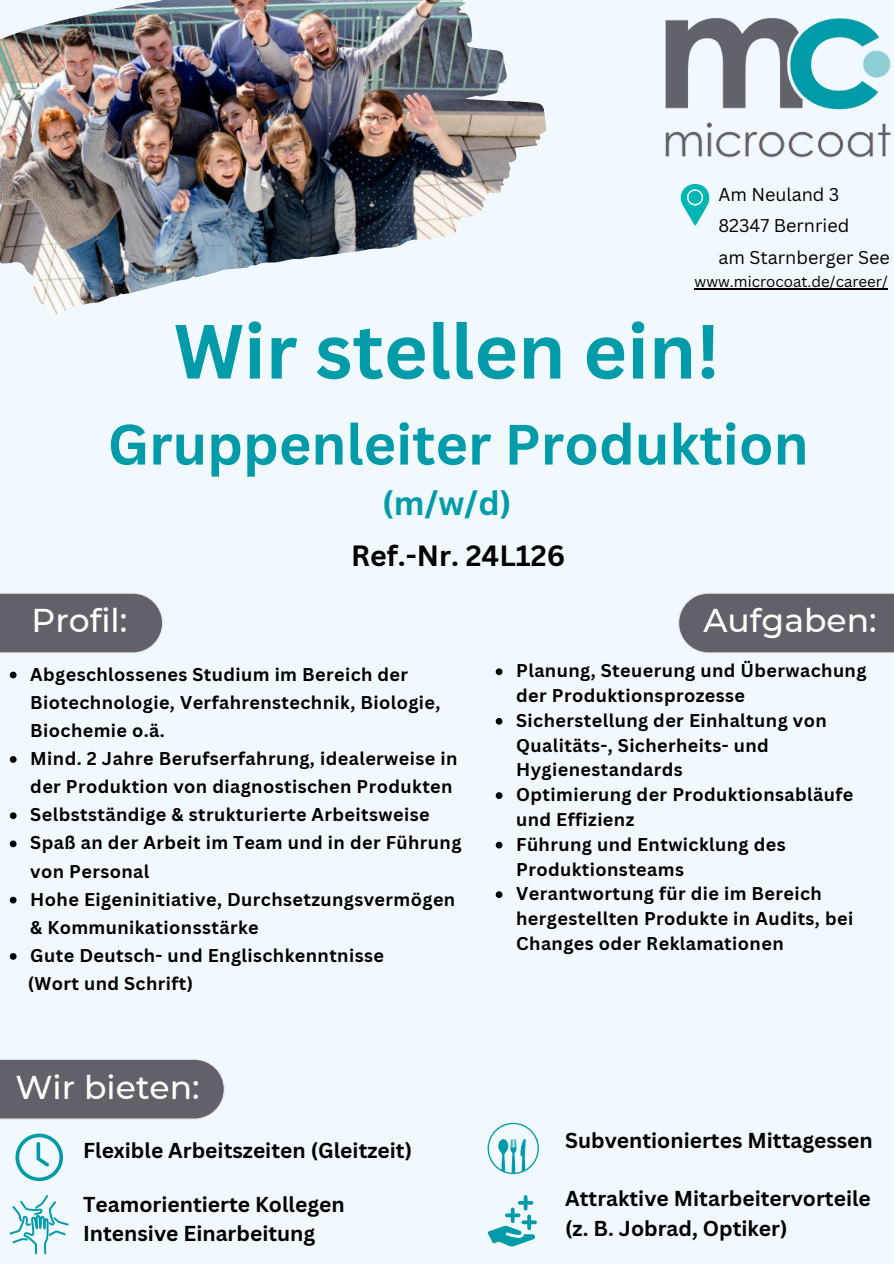
<style>
.page{position:relative;width:894px;height:1264px;background:#fff}
.page>*{position:absolute;margin:0;border:0;box-sizing:border-box;transform-origin:0 0}
.t1{font:700 75px "Canva Sans";color:#019ba9}
.t2{font:700 55.5px "Canva Sans";color:#019ba9}
.t3{font:500 33px "Montserrat";color:#fff}
.t4{font:700 33px "Canva Sans";color:#019ba9}
.t5{font:700 28.5px "Canva Sans";color:#000}
.t6{font:700 21px/29.2px "Canva Sans";color:#000}
.t7{font:700 18px/24.8px "Canva Sans";letter-spacing:.025em;color:#000}
.t8{font:18px "Canva Sans";color:#000}
.t9{font:15px "Canva Sans";color:#000}
</style>
<div class="page">
<div style="left:0;top:0;width:893px;height:1263px;background:#f1f9ff"></div>
<img style="left:665px;top:17px;width:226px;height:141px">
<svg style="left:0;top:592px;width:163px;height:61px"></svg>
<svg style="left:678px;top:592px;width:215px;height:61px"></svg>
<div style="left:0;top:1059px;width:225px;height:60px;background:#62616a"></div>
<svg style="left:15px;top:1133px;width:48px;height:47px"></svg>
<svg style="left:10px;top:1195px;width:59px;height:59px"></svg>
<svg style="left:487px;top:1122px;width:51px;height:52px"></svg>
<svg style="left:487px;top:1195px;width:49px;height:51px"></svg>
<svg style="left:680px;top:184px;width:30px;height:41px"></svg>
<img style="left:0;top:0;width:547px;height:314px">
<svg style="left:10px;top:671px;width:7px;height:7px"></svg>
<svg style="left:10px;top:756px;width:7px;height:6px"></svg>
<svg style="left:10px;top:812px;width:7px;height:7px"></svg>
<svg style="left:10px;top:840px;width:7px;height:7px"></svg>
<svg style="left:10px;top:896px;width:7px;height:7px"></svg>
<svg style="left:10px;top:953px;width:7px;height:6px"></svg>
<svg style="left:495px;top:668px;width:7px;height:7px"></svg>
<svg style="left:495px;top:718px;width:7px;height:6px"></svg>
<svg style="left:495px;top:792px;width:7px;height:7px"></svg>
<svg style="left:495px;top:841px;width:7px;height:7px"></svg>
<svg style="left:495px;top:891px;width:7px;height:7px"></svg>
<hr style="left:694px;top:288px;width:193px;height:1px;background:#000">
<p class="t8" style="left:718px;top:182px;width:122px">Am Neuland 3</p>
<p class="t8" style="left:718px;top:213px;width:132px">82347 Bernried</p>
<p class="t8" style="left:718px;top:245px;width:173px">am Starnberger See</p>
<p class="t9" style="left:694px;top:271px;width:195px">www.microcoat.de/career/</p>
<p class="t1" style="left:174px;top:298px;width:547px">Wir stellen ein!</p>
<p class="t2" style="left:108px;top:405px;width:702px">Gruppenleiter Produktion</p>
<p class="t4" style="left:382px;top:480px;width:131px">(m/w/d)</p>
<p class="t3" style="left:32px;top:600px;width:97px">Profil:</p>
<p class="t5" style="left:351px;top:535px;width:215px">Ref.-Nr. 24L126</p>
<p class="t3" style="left:703px;top:600px;width:174px">Aufgaben:</p>
<h1 class="t7" style="left:30px;top:659px;width:411px;line-height:28.2px">Abgeschlossenes Studium im Bereich der<br>Biotechnologie, Verfahrenstechnik, Biologie,<br>Biochemie o.ä.</h1>
<h2 class="t7" style="left:30px;top:744px;width:428px;line-height:28.2px">Mind. 2 Jahre Berufserfahrung, idealerweise in der Produktion von diagnostischen Produkten</h2>
<h3 class="t7" style="left:30px;top:802px;width:401px">Selbstständige &amp; strukturierte Arbeitsweise</h3>
<h4 class="t7" style="left:30px;top:828px;width:432px;line-height:28.2px">Spaß an der Arbeit im Team und in der Führung von Personal</h4>
<p class="t7" style="left:30px;top:884px;width:426px;line-height:28.2px">Hohe Eigeninitiative, Durchsetzungsvermögen &amp; Kommunikationsstärke</p>
<h3 class="t7" style="left:30px;top:942px;width:355px">Gute Deutsch- und Englischkenntnisse</h3>
<p class="t7" style="left:28px;top:970px;width:167px">(Wort und Schrift)</p>
<p class="t3" style="left:15px;top:1067px;width:186px">Wir bieten:</p>
<p class="t7" style="left:516px;top:658px;width:352px">Planung, Steuerung und Überwachung der Produktionsprozesse</p>
<p class="t7" style="left:516px;top:707px;width:312px">Sicherstellung der Einhaltung von<br>Qualitäts-, Sicherheits- und<br>Hygienestandards</p>
<p class="t7" style="left:516px;top:781px;width:338px">Optimierung der Produktionsabläufe und Effizienz</p>
<p class="t7" style="left:516px;top:831px;width:271px">Führung und Entwicklung des<br>Produktionsteams</p>
<p class="t7" style="left:516px;top:880px;width:338px">Verantwortung für die im Bereich hergestellten Produkte in Audits, bei<br>Changes oder Reklamationen</p>
<h6 class="t6" style="left:83px;top:1135px;width:330px">Flexible Arbeitszeiten (Gleitzeit)</h6>
<p class="t6" style="left:565px;top:1124px;width:309px">Subventioniertes Mittagessen</p>
<h3 class="t6" style="left:565px;top:1183px;width:307px">Attraktive Mitarbeitervorteile (z. B. Jobrad, Optiker)</h3>
<p class="t6" style="left:83px;top:1189px;width:263px">Teamorientierte Kollegen<br>Intensive Einarbeitung</p>
</div>
